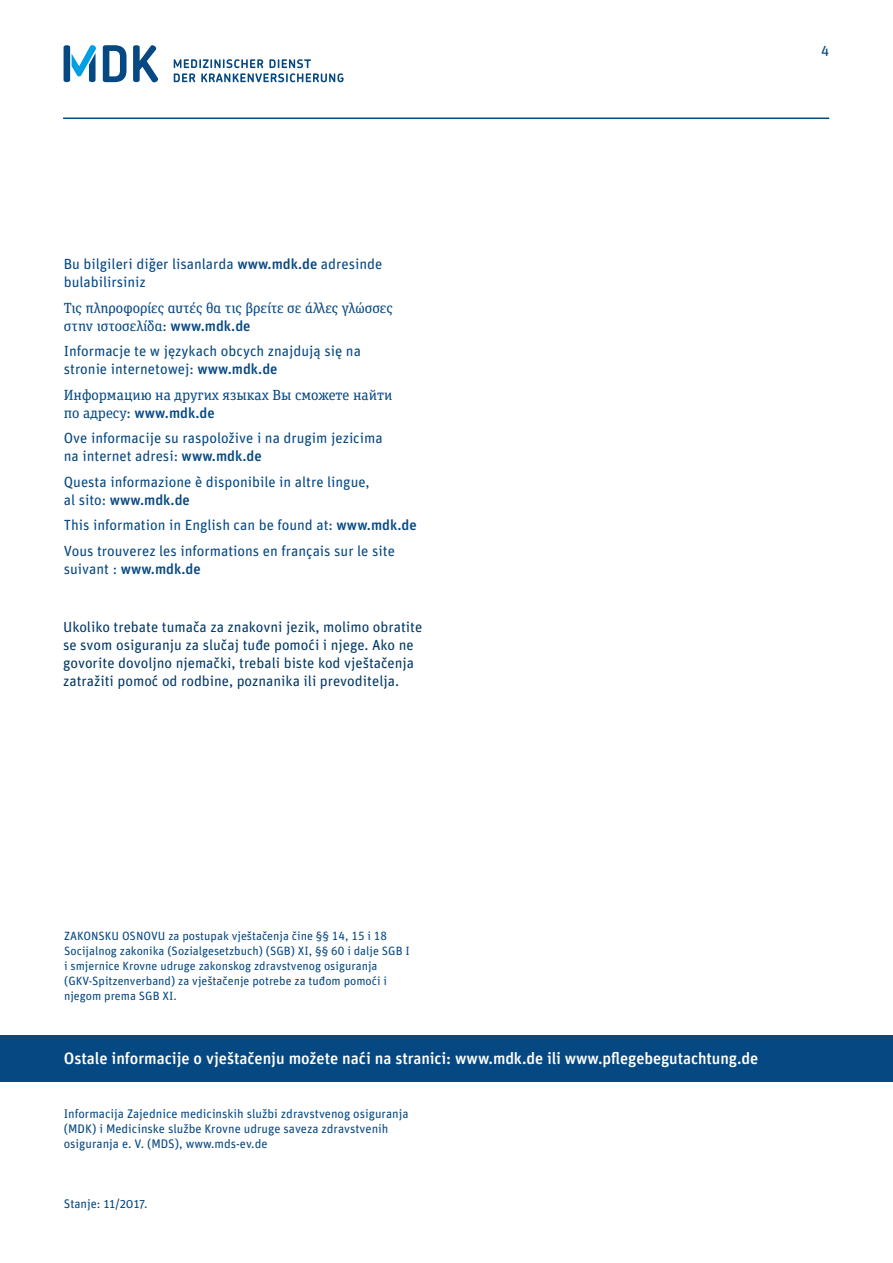
<style>
.page{position:relative;width:893px;height:1263px;background:#fff}
.page>*{position:absolute;margin:0;border:0;box-sizing:border-box;transform-origin:0 0}
.t1{font:500 16.5px "Unit Rounded Pro";letter-spacing:-.005em;color:#fff}
.t2{font:14.7px "Unit Rounded Pro";color:#064882}
.t3{font:14.7px/18px "Unit Rounded Pro";color:#033967}
.t4{font:14.7px "Unit Slab Pro";color:#064882}
.t5{font:500 14.7px "Unit Rounded OT";color:#064882}
.t6{font:14.7px "Unit Rounded OT";color:#064882}
.t7{font:12.45px/15px "Unit Rounded Pro";color:#064882}
.t8{font:12.45px "Unit Rounded OT";color:#064882}
.t9{font:12px/15px "Unit Rounded Pro";color:#064882}
.s1{font-family:"Unit Rounded OT";font-weight:500}
.s2{font-family:"Unit Slab Pro";font-weight:400}
.s3{font-family:"Unit Rounded Pro";font-weight:400}
</style>
<div class="page">
<svg style="left:174px;top:59px;width:170px;height:23px"></svg>
<svg style="left:103px;top:45px;width:55px;height:37px"></svg>
<svg style="left:64px;top:45px;width:32px;height:37px"></svg>
<div style="left:0;top:1035px;width:893px;height:47px;background:#064882"></div>
<hr style="left:63px;top:118px;width:766px;height:1px;background:#064882">
<p class="t2" style="left:64px;top:254px;width:320px">Bu bilgileri diğer lisanlarda <span class="s1">www.mdk.de</span> adresinde</p>
<p class="t2" style="left:64px;top:272px;width:84px">bulabilirsiniz</p>
<p class="t4" style="left:64px;top:297px;width:331px">Τις πληροφορίες αυτές θα τις βρείτε σε άλλες γλώσσες</p>
<p class="t4" style="left:64px;top:315px;width:188px">στην ιστοσελίδα: <span class="s1">www.mdk.de</span></p>
<p class="t2" style="left:64px;top:341px;width:299px">Informacje te w językach obcych znajdują się na</p>
<p class="t2" style="left:64px;top:359px;width:215px">stronie internetowej: <span class="s1">www.mdk.de</span></p>
<p class="t4" style="left:64px;top:384px;width:330px">Информацию на других языках Вы сможете найти</p>
<p class="t5" style="left:64px;top:403px;width:152px"><span class="s2">по адресу:</span> www.mdk.de</p>
<p class="t2" style="left:64px;top:428px;width:320px">Ove informacije su raspoložive i na drugim jezicima</p>
<p class="t2" style="left:64px;top:446px;width:199px">na internet adresi: <span class="s1">www.mdk.de</span></p>
<p class="t2" style="left:64px;top:471px;width:307px">Questa informazione è disponibile in altre lingue,</p>
<p class="t5" style="left:64px;top:490px;width:128px"><span class="s3">al sito:</span> www.mdk.de</p>
<p class="t2" style="left:64px;top:515px;width:354px">This information in English can be found at: <span class="s1">www.mdk.de</span></p>
<p class="t2" style="left:64px;top:540px;width:333px">Vous trouverez les informations en français sur le site</p>
<p class="t5" style="left:64px;top:559px;width:138px"><span class="s3">suivant :</span> www.mdk.de</p>
<p class="t3" style="left:63px;top:617px;width:361px">Ukoliko trebate tumača za znakovni jezik, molimo obratite se svom osiguranju za slučaj tuđe pomoći i njege. Ako ne govorite dovoljno njemački, trebali biste kod vještačenja zatražiti pomoć od rodbine, poznanika ili prevoditelja.</p>
<p class="t6" style="left:821px;top:42px;width:10px">4</p>
<p class="t9" style="left:64px;top:928px;width:347px">ZAKONSKU OSNOVU za postupak vještačenja čine §§ 14, 15 i 18<br>Socijalnog zakonika (Sozialgesetzbuch) (SGB) XI, §§ 60 i dalje SGB I i smjernice Krovne udruge zakonskog zdravstvenog osiguranja (GKV-Spitzenverband) za vještačenje potrebe za tuđom pomoći i njegom prema SGB XI.</p>
<p class="t1" style="left:64px;top:1046px;width:696px">Ostale informacije o vještačenju možete naći na stranici: www.mdk.de ili www.pflegebegutachtung.de</p>
<p class="t7" style="left:64px;top:1106px;width:346px">Informacija Zajednice medicinskih službi zdravstvenog osiguranja (MDK) i Medicinske službe Krovne udruge saveza zdravstvenih osiguranja e. V. (MDS), www.mds-ev.de</p>
<p class="t8" style="left:64px;top:1196px;width:85px">Stanje: 11/2017.</p>
</div>
